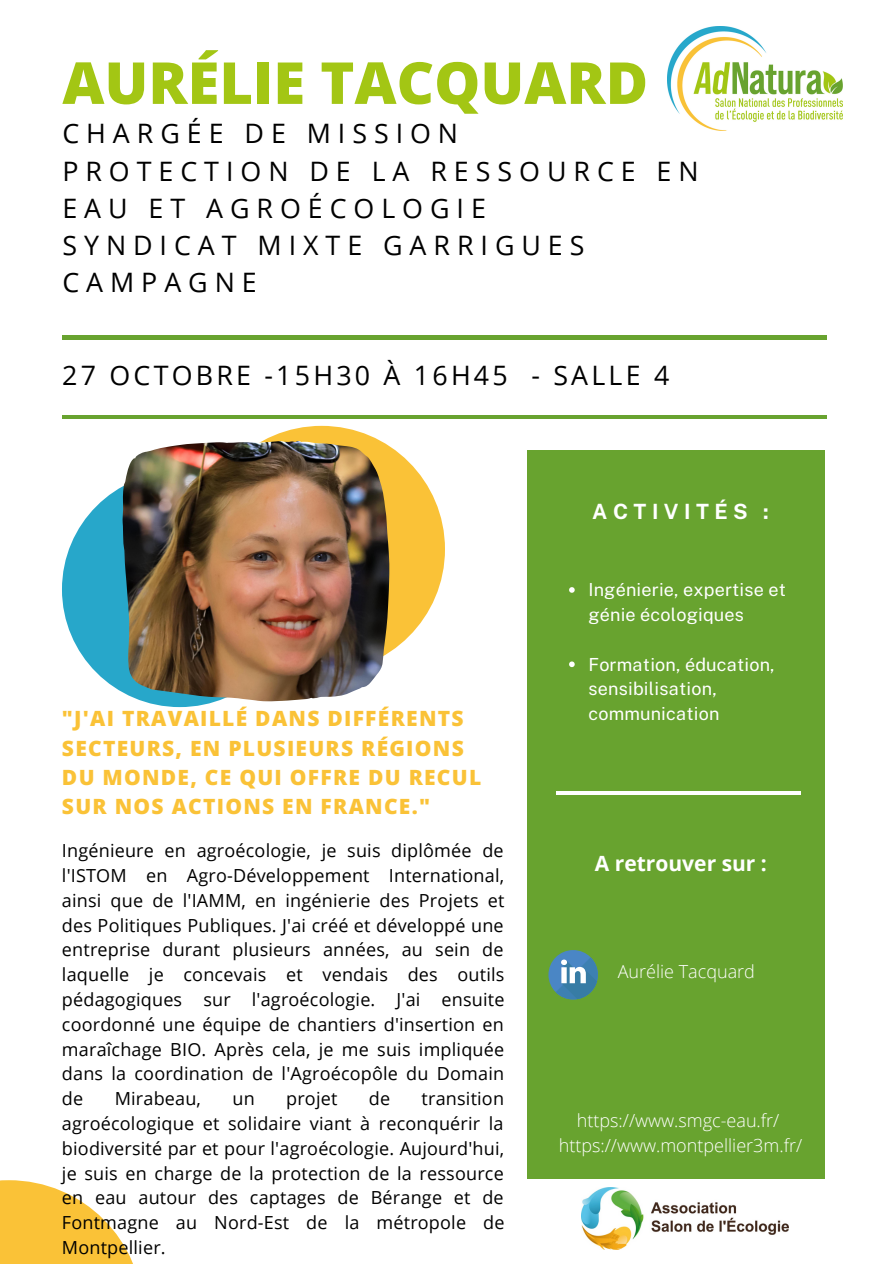
<style>
.page{position:relative;width:894px;height:1264px;background:#fff}
.page>*{position:absolute;margin:0;border:0;box-sizing:border-box;transform-origin:0 0}
.t1{font:800 57.9px "Open Sans";color:#a3c614}
.t2{font:26.7px/37.2px "Open Sans";letter-spacing:.26em;color:#000}
.t3{font:26.7px "Open Sans";letter-spacing:.12em;color:#000}
.t4{font:800 21px/29.2px "Open Sans";letter-spacing:.06em;color:#fac237}
.t5{font:700 21px "Open Sans";color:#fff}
.t6{font:700 21px "Public Sans";letter-spacing:.26em;color:#fff}
.t7{font:18px/24.8px "Open Sans";letter-spacing:.01em;color:#000;text-align:justify}
.t8{font:18px/24.8px "Public Sans";letter-spacing:.01em;color:#fff}
.t9{font:300 18px/24.8px "Open Sans";color:#fff;text-align:center}
</style>
<div class="page">
<hr style="left:62px;top:336px;width:764px;height:3px;background:#68a32f">
<hr style="left:62px;top:415px;width:764px;height:4px;background:#68a32f">
<div style="left:62px;top:471px;width:235px;height:236px;background:#27a7ca;border-radius:50%"></div>
<div style="left:198px;top:426px;width:247px;height:246px;background:#fac237;border-radius:50%"></div>
<div style="left:527px;top:450px;width:297px;height:728px;background:#68a32f"></div>
<hr style="left:556px;top:791px;width:244px;height:4px;background:#fff">
<img style="left:581px;top:1187px;width:207px;height:61px">
<img style="left:667px;top:26px;width:175px;height:104px">
<img style="left:122px;top:441px;width:267px;height:260px">
<svg style="left:0;top:1180px;width:133px;height:83px"></svg>
<div style="left:548px;top:950px;width:49px;height:49px;background:#4a86c5;border-radius:50%"></div>
<svg style="left:555px;top:957px;width:43px;height:43px"></svg>
<svg style="left:569px;top:587px;width:5px;height:5px"></svg>
<svg style="left:569px;top:661px;width:5px;height:6px"></svg>
<h1 class="t1" style="left:62px;top:42px;width:587px">AURÉLIE TACQUARD</h1>
<h2 class="t2" style="left:62px;top:114px;width:637px">CHARGÉE DE MISSION<br>PROTECTION DE LA RESSOURCE EN<br>EAU ET AGROÉCOLOGIE<br>SYNDICAT MIXTE GARRIGUES<br>CAMPAGNE</h2>
<h2 class="t3" style="left:62px;top:356px;width:608px">27 OCTOBRE -15H30 À 16H45 - SALLE 4</h2>
<p class="t4" style="left:62px;top:703px;width:420px">"J'AI TRAVAILLÉ DANS DIFFÉRENTS<br>SECTEURS, EN PLUSIEURS RÉGIONS<br>DU MONDE, CE QUI OFFRE DU RECUL<br>SUR NOS ACTIONS EN FRANCE."</p>
<p class="t7" style="left:62px;top:838px;width:444px">Ingénieure en agroécologie, je suis diplômée de l'ISTOM en Agro-Développement International, ainsi que de l'IAMM, en ingénierie des Projets et des Politiques Publiques. J'ai créé et développé une entreprise durant plusieurs années, au sein de laquelle je concevais et vendais des outils pédagogiques sur l'agroécologie. J'ai ensuite coordonné une équipe de chantiers d'insertion en maraîchage BIO. Après cela, je me suis impliquée dans la coordination de l'Agroécopôle du Domain de</p>
<p class="t7" style="left:115px;top:1085px;width:88px">Mirabeau,</p>
<p class="t7" style="left:232px;top:1085px;width:24px">un</p>
<p class="t7" style="left:286px;top:1085px;width:53px">projet</p>
<p class="t7" style="left:369px;top:1085px;width:23px">de</p>
<p class="t7" style="left:62px;top:1085px;width:444px;text-indent:359px">transition agroécologique et solidaire viant à reconquérir la biodiversité par et pour l'agroécologie. Aujourd'hui, je suis en charge de la protection de la ressource en eau autour des captages de Bérange et de Fontmagne au Nord-Est de la métropole de Montpellier.</p>
<p class="t6" style="left:592px;top:499px;width:178px">ACTIVITÉS :</p>
<p class="t8" style="left:588px;top:577px;width:199px">Ingénierie, expertise et génie écologiques</p>
<p class="t8" style="left:588px;top:651px;width:188px">Formation, éducation, sensibilisation, communication</p>
<p class="t5" style="left:594px;top:848px;width:173px">A retrouver sur :</p>
<p class="t9" style="left:617px;top:959px;width:139px">Aurélie Tacquard</p>
<p class="t9" style="left:558px;top:1107px;width:245px">https://www.smgc-eau.fr/ https://www.montpellier3m.fr/</p>
</div>
